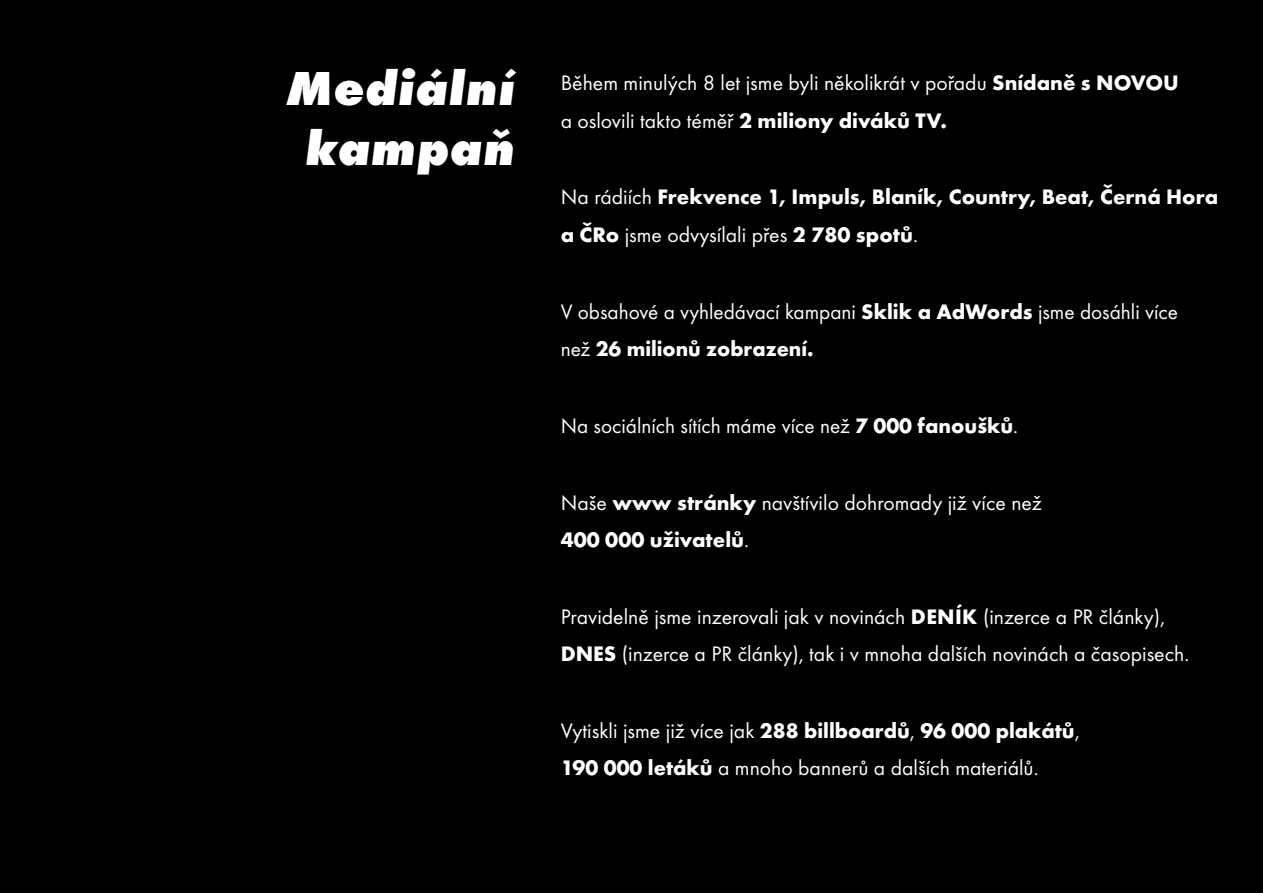
<style>
.page{position:relative;width:1263px;height:893px;background:#000}
.page>*{position:absolute;margin:0;border:0;box-sizing:border-box;transform-origin:0 0}
.t1{font:49.5px/60px "Futura TOT Extr Bold Obli";letter-spacing:.02em;color:#fff;text-align:center}
.t2{font:21.75px/37.5px "Futura TOT";color:#fff}
.t3{font:700 21.75px/37.5px "Futura TOT";color:#fff}
.s1{font-weight:700}
.s2{font-weight:400}
</style>
<div class="page">
<h1 class="t1" style="left:285px;top:58px;width:230px">Mediální kampaň</h1>
<p class="t2" style="left:561px;top:64px;width:620px">Během minulých 8 let jsme byli několikrát v pořadu <span class="s1">Snídaně s NOVOU </span>a oslovili takto téměř <span class="s1">2 miliony diváků TV.</span></p>
<p class="t3" style="left:561px;top:178px;width:659px"><span class="s2">Na rádiích</span> Frekvence 1, Impuls, Blaník, Country, Beat, Černá Hora a ČRo <span class="s2">jsme odvysílali přes</span> 2 780 spotů<span class="s2">.</span></p>
<p class="t2" style="left:561px;top:292px;width:619px">V obsahové a vyhledávací kampani <span class="s1">Sklik a AdWords</span> jsme dosáhli více než <span class="s1">26 milionů zobrazení.</span></p>
<p class="t2" style="left:561px;top:407px;width:459px">Na sociálních sítích máme více než <span class="s1">7 000 fanoušků</span>.</p>
<p class="t2" style="left:561px;top:483px;width:482px">Naše <span class="s1">www stránky</span> navštívilo dohromady již více než<br><span class="s1">400 000 uživatelů</span>.</p>
<p class="t2" style="left:561px;top:598px;width:630px">Pravidelně jsme inzerovali jak v novinách <span class="s1">DENÍK</span> (inzerce a PR články),<br><span class="s1">DNES</span> (inzerce a PR články), tak i v mnoha dalších novinách a časopisech.</p>
<p class="t2" style="left:561px;top:712px;width:520px">Vytiskli jsme již více jak <span class="s1">288 billboardů</span>, <span class="s1">96 000 plakátů</span>,<br><span class="s1">190 000 letáků</span> a mnoho bannerů a dalších materiálů.</p>
</div>
